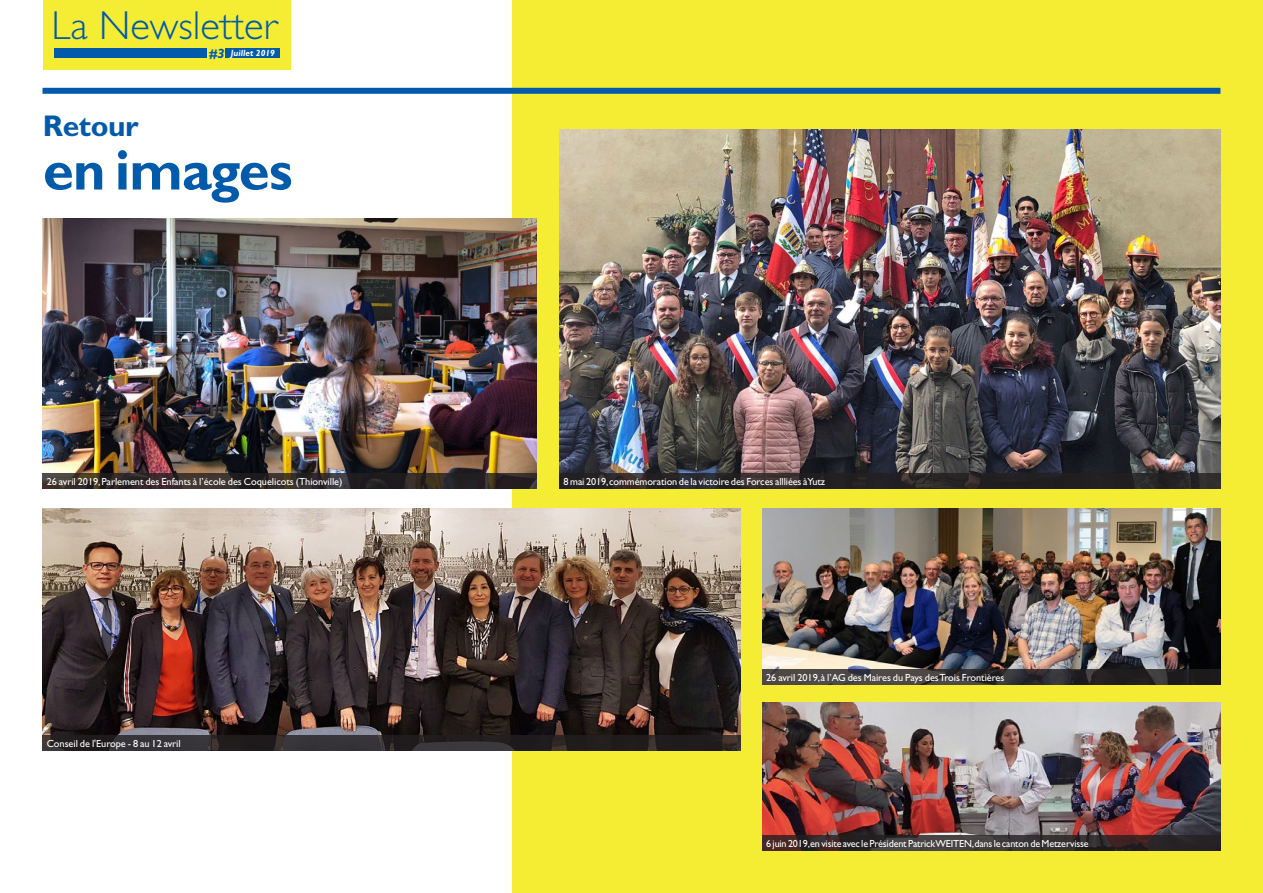
<style>
.page{position:relative;width:1263px;height:893px;background:#fff}
.page>*{position:absolute;margin:0;border:0;box-sizing:border-box;transform-origin:0 0}
.t1{font:700 57px "Gill Sans Std";letter-spacing:-.015em;color:#015aaa}
.t2{font:300 40.5px "Gill Sans Std";color:#015aaa}
.t3{font:700 30px "Gill Sans Std";letter-spacing:-.015em;color:#015aaa}
.t4{font:italic 700 13.5px "Gill Sans Std";color:#015aaa}
.t5{font:10.35px "Gill Sans Std";letter-spacing:-.01em;color:#fff}
.t6{font:italic 700 9px "Gill Sans Std";color:#fff}
</style>
<div class="page">
<div style="left:512px;top:0;width:751px;height:893px;background:#f4ed33"></div>
<img style="left:762px;top:508px;width:458px;height:161px">
<div style="left:43px;top:0;width:247px;height:70px;background:#f4ed33"></div>
<div style="left:54px;top:48px;width:152px;height:10px;background:#015aaa"></div>
<div style="left:226px;top:48px;width:54px;height:10px;background:#015aaa"></div>
<div style="left:43px;top:88px;width:1177px;height:6px;background:#015aaa"></div>
<img style="left:43px;top:218px;width:494px;height:255px">
<svg style="left:43px;top:473px;width:494px;height:15px;background:#322a28"></svg>
<img style="left:762px;top:703px;width:459px;height:132px">
<svg style="left:762px;top:835px;width:459px;height:15px;background:#362d2e"></svg>
<img style="left:43px;top:508px;width:698px;height:227px">
<svg style="left:43px;top:735px;width:698px;height:16px;background:#2b2628"></svg>
<svg style="left:762px;top:669px;width:458px;height:15px;background:#373334"></svg>
<img style="left:559px;top:130px;width:661px;height:343px">
<svg style="left:559px;top:473px;width:661px;height:15px;background:#282426"></svg>
<p class="t2" style="left:52px;top:3px;width:227px">La Newsletter</p>
<p class="t4" style="left:210px;top:45px;width:17px">#3</p>
<p class="t6" style="left:231px;top:48px;width:46px">Juillet 2019</p>
<p class="t3" style="left:43px;top:108px;width:97px">Retour</p>
<p class="t1" style="left:43px;top:137px;width:251px">en images</p>
<p class="t5" style="left:47px;top:475px;width:297px">26 avril 2019, Parlement des Enfants à l’école des Coquelicots (Thionville)</p>
<p class="t5" style="left:47px;top:738px;width:136px">Conseil de l'Europe - 8 au 12 avril</p>
<p class="t5" style="left:563px;top:475px;width:263px">8 mai 2019,commémoration de la victoire des Forces allliées à Yutz</p>
<p class="t5" style="left:766px;top:671px;width:240px">26 avril 2019, à l’AG des Maires du Pays des Trois Frontières</p>
<p class="t5" style="left:766px;top:837px;width:324px">6 juin 2019,en visite avec le Président Patrick WEITEN,dans le canton de Metzervisse</p>
</div>
